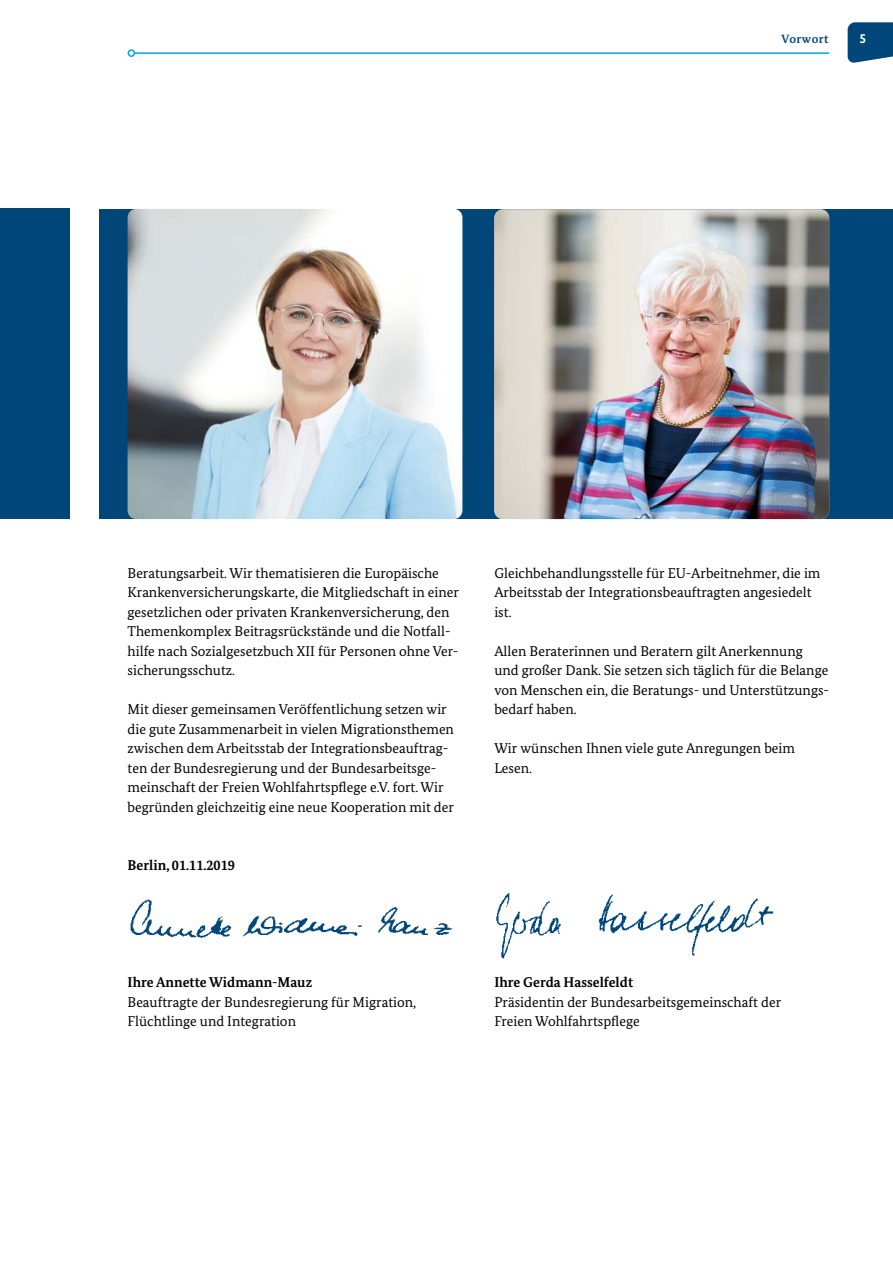
<style>
.page{position:relative;width:893px;height:1263px;background:#fff}
.page>*{position:absolute;margin:0;border:0;box-sizing:border-box;transform-origin:0 0}
.Fließtext{font:14.25px/19.5px "Bundes Serif";color:#000}
.P_Fließtext_Abs{font:14.25px/19.5px "Bundes Serif";color:#000}
.P_Fließtext_Abs-2{font:700 14.25px "Bundes Serif";color:#000}
.t1{font:700 13.5px "Bundes Sans";color:#fff}
.Kopfzeile_links{font:700 12px "Bundes Serif";letter-spacing:.04em;color:#004678}
.s1{font-weight:700}
</style>
<div class="page">
<div style="left:0;top:208px;width:70px;height:311px;background:#004678"></div>
<div style="left:99px;top:209px;width:794px;height:310px;background:#004678"></div>
<img style="left:128px;top:209px;width:334px;height:310px">
<img style="left:494px;top:209px;width:335px;height:310px">
<img style="left:130px;top:899px;width:323px;height:39px">
<img style="left:496px;top:893px;width:278px;height:66px">
<svg style="left:848px;top:22px;width:45px;height:41px;background:#165684"></svg>
<hr style="left:134px;top:52px;width:695px;height:2px;background:#00a4e4">
<div style="left:128px;top:49px;width:7px;height:8px;border:2px solid #00a4e4;border-radius:50%"></div>
<p class="Kopfzeile_links" style="left:782px;top:32px;width:48px">Vorwort</p>
<p class="t1" style="left:859px;top:30px;width:8px">5</p>
<p class="Fließtext" style="left:128px;top:563px;width:333px">Beratungsarbeit. Wir thematisieren die Europäische Krankenversicherungskarte, die Mitgliedschaft in einer gesetzlichen oder privaten Krankenversicherung, den Themenkomplex Beitragsrückstände und die Notfall&shy;hilfe nach Sozialgesetzbuch XII für Personen ohne Ver&shy;sicherungsschutz.</p>
<p class="Fließtext" style="left:128px;top:699px;width:328px">Mit dieser gemeinsamen Veröffentlichung setzen wir die gute Zusammenarbeit in vielen Migrationsthemen zwischen dem Arbeitsstab der Integrationsbeauftrag&shy;ten der Bundesregierung und der Bundesarbeitsge&shy;meinschaft der Freien Wohlfahrtspflege e.V. fort. Wir begründen gleichzeitig eine neue Kooperation mit der</p>
<p class="P_Fließtext_Abs-2" style="left:128px;top:856px;width:109px">Berlin, 01.11.2019</p>
<p class="Fließtext" style="left:494px;top:563px;width:328px">Gleichbehandlungsstelle für EU-Arbeitnehmer, die im<br>Arbeitsstab der Integrationsbeauftragten angesiedelt ist.</p>
<p class="Fließtext" style="left:494px;top:641px;width:336px">Allen Beraterinnen und Beratern gilt Anerkennung und großer Dank. Sie setzen sich täglich für die Belange von Menschen ein, die Beratungs- und Unterstützungs&shy;bedarf haben.</p>
<p class="Fließtext" style="left:494px;top:738px;width:302px">Wir wünschen Ihnen viele gute Anregungen beim<br>Lesen.</p>
<p class="P_Fließtext_Abs" style="left:128px;top:972px;width:290px"><span class="s1">Ihre Annette Widmann-Mauz<br></span>Beauftragte der Bundesregierung für Migration,<br>Flüchtlinge und Integration</p>
<p class="P_Fließtext_Abs" style="left:494px;top:972px;width:288px"><span class="s1">Ihre Gerda Hasselfeldt<br></span>Präsidentin der Bundesarbeitsgemeinschaft der<br>Freien Wohlfahrtspflege</p>
</div>
